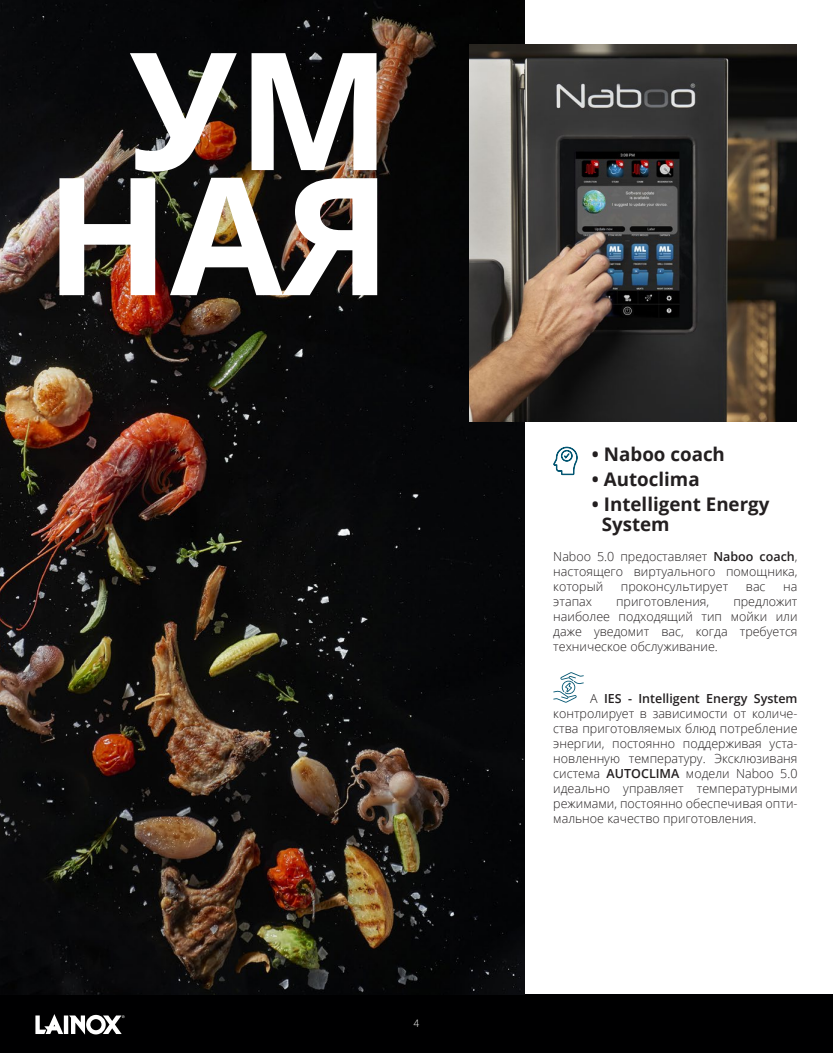
<style>
.page{position:relative;width:833px;height:1053px;background:#fff}
.page>*{position:absolute;margin:0;border:0;box-sizing:border-box;transform-origin:0 0}
.t1{font:700 163.75px "Open Sans";color:#fff}
.t2{font:700 18.75px "Open Sans";color:#231f20}
.t3{font:300 12.5px/15px "Open Sans";color:#231f20;text-align:justify}
.t4{font:300 10px "Benton Sans";color:#fff}
.s1{font-weight:600}
</style>
<div class="page">
<div style="left:0;top:994px;width:833px;height:58px;background:#000001"></div>
<svg style="left:35px;top:1014px;width:28px;height:19px"></svg>
<hr style="left:64px;top:1015px;width:4px;height:18px;background:#fff">
<svg style="left:69px;top:1014px;width:56px;height:20px"></svg>
<img style="left:0;top:0;width:524px;height:994px">
<svg style="left:553px;top:446px;width:25px;height:29px"></svg>
<img style="left:469px;top:45px;width:328px;height:377px">
<svg style="left:553px;top:672px;width:31px;height:30px"></svg>
<p class="t1" style="left:130px;top:-5px;width:263px">УМ</p>
<p class="t1" style="left:45px;top:120px;width:349px">НАЯ</p>
<p class="t4" style="left:413px;top:1017px;width:7px">4</p>
<p class="t2" style="left:592px;top:441px;width:134px">• Naboo coach</p>
<p class="t2" style="left:592px;top:466px;width:109px">• Autoclima</p>
<p class="t2" style="left:592px;top:491px;width:179px">• Intelligent Energy</p>
<p class="t2" style="left:601px;top:511px;width:69px">System</p>
<p class="t3" style="left:553px;top:548px;width:246px">Naboo 5.0 предоставляет <span class="s1">Naboo coach</span>, настоящего виртуального помощника, который</p>
<p class="t3" style="left:621px;top:578px;width:109px">проконсультирует</p>
<p class="t3" style="left:746px;top:578px;width:21px">вас</p>
<p class="t3" style="left:783px;top:578px;width:16px">на</p>
<p class="t3" style="left:553px;top:593px;width:246px;text-indent:180px">предложит наиболее подходящий тип мойки или даже уведомит вас, когда требуется техническое обслуживание.</p>
<p class="t3" style="left:553px;top:593px;width:40px">этапах</p>
<p class="t3" style="left:616px;top:593px;width:95px">приготовления,</p>
<p class="t3" style="left:553px;top:690px;width:246px;text-indent:37px">А <span class="s1">IES - Intelligent Energy System </span>контролирует в зависимости от количе&shy;ства приготовляемых блюд потребление энергии, постоянно поддерживая уста&shy;новленную температуру. Эксклюзиваня система <span class="s1">AUTOCLIMA</span> модели Naboo 5.0 идеально управляет температурными режимами, постоянно обеспечивая опти&shy;мальное качество приготовления.</p>
</div>
